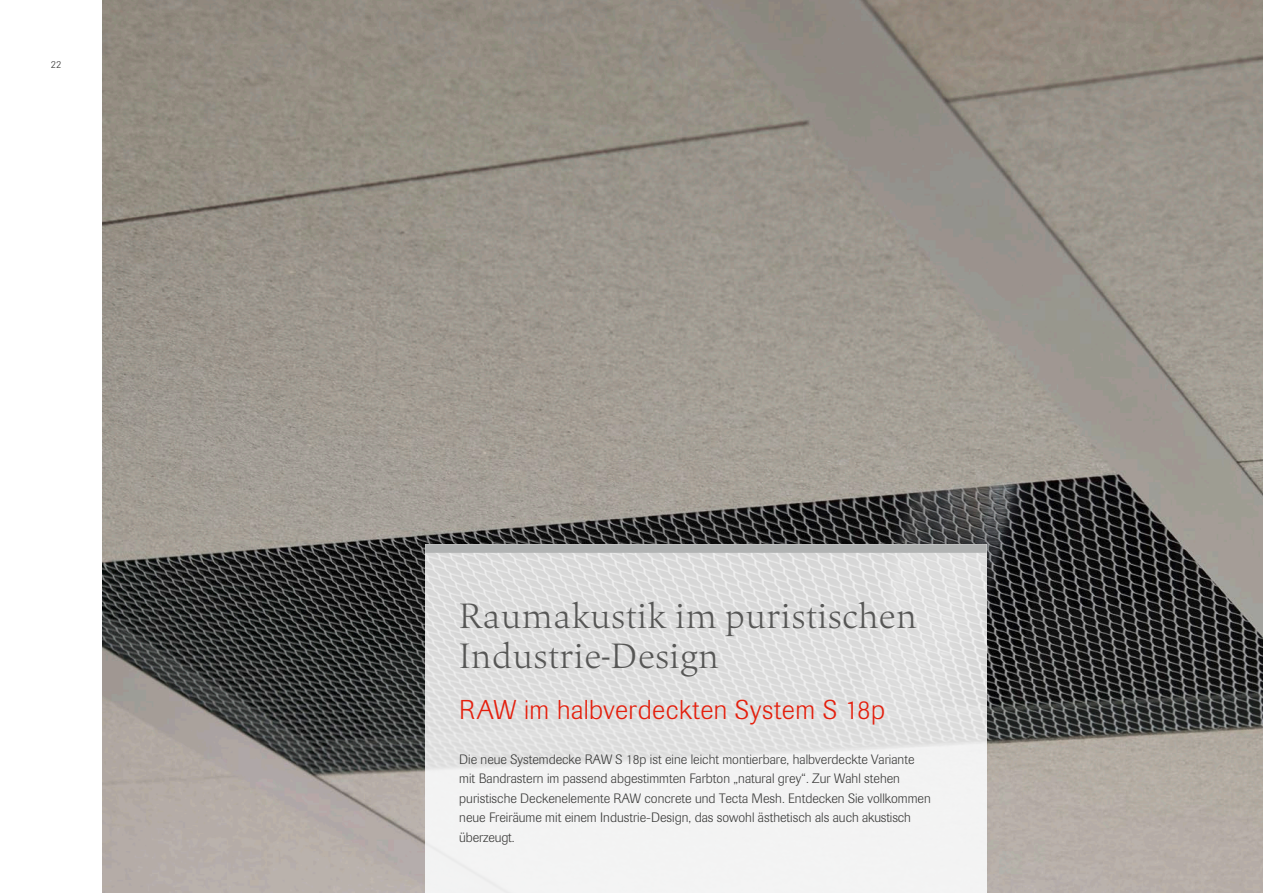
<style>
.page{position:relative;width:1263px;height:893px;background:#fff}
.page>*{position:absolute;margin:0;border:0;box-sizing:border-box;transform-origin:0 0}
.t1{font:300 36px/39.6px "Quant";letter-spacing:.01em;color:#565655}
.t2{font:300 27px "Imago Pro";letter-spacing:.02em;color:#e41f0d}
.t3{font:300 13.5px/19.5px "Imago Pro";color:#3b3b3a}
.t4{font:300 10.5px "Imago Pro";color:#3b3b3a}
</style>
<div class="page">
<img style="left:102px;top:0;width:1161px;height:893px">
<img style="left:425px;top:553px;width:561px;height:340px">
<div style="left:425px;top:544px;width:561px;height:9px;background:#b0b2b2"></div>
<p class="t4" style="left:51px;top:58px;width:12px">22</p>
<h1 class="t1" style="left:459px;top:596px;width:459px">Raumakustik im puristischen<br>Industrie-Design</h1>
<h2 class="t2" style="left:459px;top:692px;width:427px">RAW im halbverdeckten System S 18p</h2>
<p class="t3" style="left:459px;top:749px;width:473px">Die neue Systemdecke RAW S 18p ist eine leicht montierbare, halbverdeckte Variante mit Bandrastern im passend abgestimmten Farbton „natural grey“. Zur Wahl stehen puristische Deckenelemente RAW concrete und Tecta Mesh. Entdecken Sie vollkommen neue Freiräume mit einem Industrie-Design, das sowohl ästhetisch als auch akustisch überzeugt.</p>
</div>
